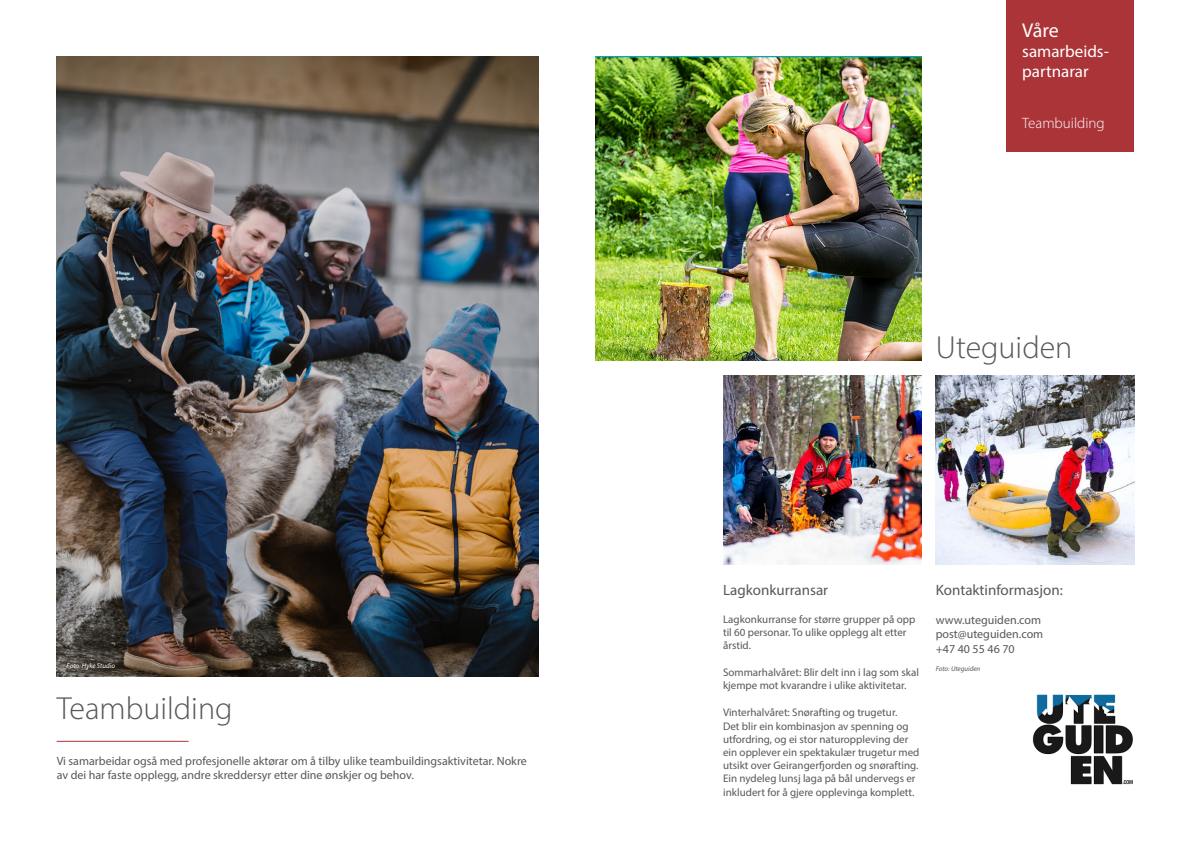
<style>
.page{position:relative;width:1191px;height:842px;background:#fff}
.page>*{position:absolute;margin:0;border:0;box-sizing:border-box;transform-origin:0 0}
.t1{font:300 32px "Myriad Pro";color:#57585a}
.t2{font:20px "Myriad Pro";color:#fff}
.t3{font:17px/20.4px "Myriad Pro";color:#fff}
.t4{font:15px "Myriad Pro";color:#57585a}
.t5{font:300 15px "Myriad Pro";color:#fff}
.t6{font:12px/14.4px "Myriad Pro";color:#57585a}
.t7{font:11px/13.2px "Myriad Pro";color:#57585a}
.t8{font:italic 7px "Myriad Pro";color:#fff}
.t9{font:italic 7px "Myriad Pro";color:#57585a}
</style>
<div class="page">
<img style="left:595px;top:57px;width:326px;height:303px">
<img style="left:723px;top:376px;width:198px;height:188px">
<img style="left:935px;top:376px;width:199px;height:188px">
<div style="left:1006px;top:0;width:128px;height:152px;background:#ab3439"></div>
<img style="left:57px;top:57px;width:482px;height:619px">
<img style="left:1032px;top:694px;width:101px;height:91px">
<hr style="left:57px;top:741px;width:132px;height:1px;background:#ab3439">
<p class="t2" style="left:1022px;top:17px;width:38px">Våre</p>
<p class="t3" style="left:1022px;top:41px;width:88px">samarbeids&shy;partnarar</p>
<p class="t5" style="left:1022px;top:114px;width:84px">Teambuilding</p>
<p class="t1" style="left:935px;top:328px;width:138px">Uteguiden</p>
<p class="t4" style="left:935px;top:581px;width:129px">Kontaktinformasjon:</p>
<p class="t6" style="left:935px;top:613px;width:107px">www.uteguiden.com</p>
<p class="t6" style="left:935px;top:627px;width:109px">post@uteguiden.com</p>
<p class="t6" style="left:935px;top:641px;width:80px">+47 40 55 46 70</p>
<p class="t4" style="left:723px;top:581px;width:107px">Lagkonkurransar</p>
<p class="t7" style="left:723px;top:612px;width:194px">Lagkonkurranse for større grupper på opp til 60 personar. To ulike opplegg alt etter årstid.</p>
<p class="t7" style="left:723px;top:665px;width:197px">Sommarhalvåret: Blir delt inn i lag som skal kjempe mot kvarandre i ulike aktivitetar.</p>
<p class="t7" style="left:723px;top:706px;width:198px">Vinterhalvåret: Snørafting og trugetur.<br>Det blir ein kombinasjon av spenning og utfordring, og ei stor naturoppleving der ein opplever ein spektakulær trugetur med utsikt over Geirangerfjorden og snørafting.<br>Ein nydeleg lunsj laga på bål undervegs er inkludert for å gjere opplevinga komplett.</p>
<p class="t8" style="left:67px;top:662px;width:50px">Foto: Hyke Studio</p>
<p class="t9" style="left:935px;top:665px;width:46px">Foto: Uteguiden</p>
<p class="t1" style="left:57px;top:689px;width:177px">Teambuilding</p>
<p class="t6" style="left:57px;top:753px;width:472px">Vi samarbeidar også med profesjonelle aktørar om å tilby ulike teambuildingsaktivitetar. Nokre av dei har faste opplegg, andre skreddersyr etter dine ønskjer og behov.</p>
</div>
